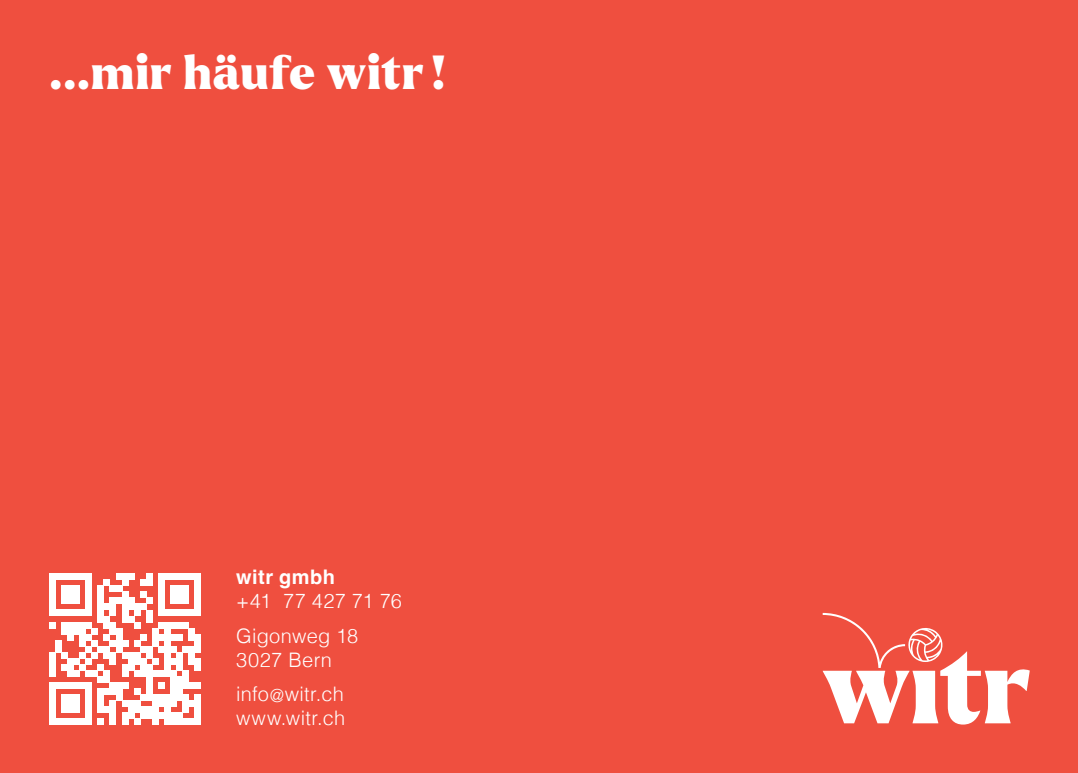
<style>
.page{position:relative;width:1078px;height:773px;background:#fff}
.page>*{position:absolute;margin:0;border:0;box-sizing:border-box;transform-origin:0 0}
.t1{font:46.5px "Larken Variable";letter-spacing:.02em;color:#fff}
.t2{font:300 20px/34px "Helvetica";letter-spacing:.015em;color:#fff}
.t3{font:700 20px "Helvetica";letter-spacing:.025em;color:#fff}
.s1{font-family:"Helvetica Neue";font-size:18px}
</style>
<div class="page">
<div style="left:0;top:0;width:1077px;height:772px;background:#ef4f3f"></div>
<svg style="left:822px;top:612px;width:207px;height:112px"></svg>
<div style="left:50px;top:573px;width:6px;height:37px;background:#fff"></div>
<div style="left:62px;top:585px;width:6px;height:19px;background:#fff"></div>
<div style="left:68px;top:585px;width:6px;height:19px;background:#fff"></div>
<div style="left:74px;top:585px;width:6px;height:19px;background:#fff"></div>
<svg style="left:56px;top:573px;width:30px;height:6px"></svg>
<div style="left:86px;top:573px;width:6px;height:37px;background:#fff"></div>
<div style="left:98px;top:585px;width:6px;height:25px;background:#fff"></div>
<div style="left:110px;top:597px;width:6px;height:13px;background:#fff"></div>
<svg style="left:104px;top:573px;width:18px;height:18px"></svg>
<div style="left:116px;top:597px;width:6px;height:7px;background:#fff"></div>
<div style="left:122px;top:573px;width:6px;height:12px;background:#fff"></div>
<div style="left:122px;top:591px;width:6px;height:19px;background:#fff"></div>
<svg style="left:128px;top:573px;width:6px;height:6px"></svg>
<div style="left:128px;top:597px;width:6px;height:13px;background:#fff"></div>
<svg style="left:140px;top:579px;width:6px;height:6px"></svg>
<svg style="left:140px;top:591px;width:6px;height:6px"></svg>
<div style="left:146px;top:573px;width:6px;height:12px;background:#fff"></div>
<div style="left:146px;top:597px;width:6px;height:7px;background:#fff"></div>
<div style="left:158px;top:573px;width:6px;height:37px;background:#fff"></div>
<div style="left:170px;top:585px;width:6px;height:19px;background:#fff"></div>
<div style="left:176px;top:585px;width:6px;height:19px;background:#fff"></div>
<div style="left:182px;top:585px;width:6px;height:19px;background:#fff"></div>
<svg style="left:164px;top:573px;width:30px;height:6px"></svg>
<div style="left:194px;top:573px;width:6px;height:37px;background:#fff"></div>
<svg style="left:50px;top:604px;width:150px;height:120px"></svg>
<div style="left:194px;top:694px;width:6px;height:18px;background:#fff"></div>
<div style="left:194px;top:712px;width:6px;height:12px;background:#fff"></div>
<h1 class="t1" style="left:50px;top:42px;width:397px">...mir häufe witr !</h1>
<p class="t3" style="left:236px;top:565px;width:100px">witr gmbh</p>
<p class="t2" style="left:236px;top:583px;width:167px">+41 77 427 71 76<br>Gigonweg 18</p>
<p class="t2" style="left:236px;top:641px;width:109px">3027 Bern info<span class="s1">@</span>witr.ch</p>
<p class="t2" style="left:236px;top:699px;width:110px">www.witr.ch</p>
</div>
